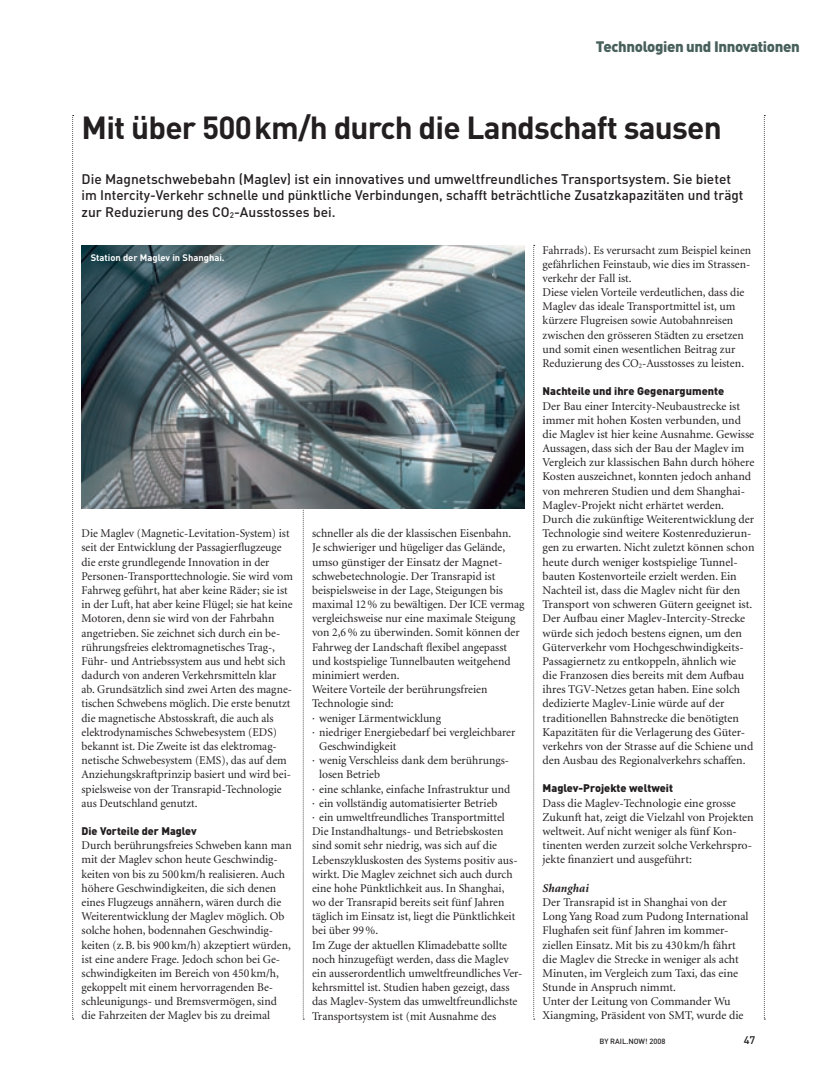
<style>
.page{position:relative;width:837px;height:1085px;background:#fff}
.page>*{position:absolute;margin:0;border:0;box-sizing:border-box;transform-origin:0 0}
.t1{font:700 31.5px "DIN";letter-spacing:-.025em;color:#231f20}
.t2{font:900 15px "DIN";letter-spacing:-.025em;color:#48605c}
.t3{font:500 13.75px/16.2px "DIN";color:#231f20}
.t4{font:11.88px/14.1px "Minion";color:#231f20}
.t5{font:italic 700 11.88px "Minion";color:#231f20}
.t6{font:900 11px "DIN";color:#231f20}
.t7{font:500 11px "DIN";color:#231f20}
.t8{font:700 9.38px "DIN";color:#fff}
.t9{font:500 7.5px "DIN";color:#231f20}
.s1{font-size:8px}
</style>
<div class="page">
<svg style="left:72px;top:115px;width:2px;height:904px"></svg>
<svg style="left:763px;top:115px;width:2px;height:904px"></svg>
<svg style="left:303px;top:508px;width:1px;height:511px"></svg>
<svg style="left:533px;top:245px;width:1px;height:774px"></svg>
<img style="left:81px;top:245px;width:443px;height:263px">
<p class="t2" style="left:595px;top:36px;width:205px">Technologien und Innovationen</p>
<h1 class="t1" style="left:81px;top:107px;width:641px">Mit über 500km/h durch die Landschaft sausen</h1>
<p class="t3" style="left:81px;top:171px;width:663px">Die Magnetschwebebahn (Maglev) ist ein innovatives und umweltfreundliches Transportsystem. Sie bietet im Intercity-Verkehr schnelle und pünktliche Verbindungen, schafft beträchtliche Zusatzkapazitäten und trägt zur Reduzierung des CO<span class="s1">2</span>-Ausstosses bei.</p>
<p class="t8" style="left:91px;top:252px;width:135px">Station der Maglev in Shanghai.</p>
<p class="t4" style="left:542px;top:243px;width:210px">Fahrrads). Es verursacht zum Beispiel keinen gefährlichen Feinstaub, wie dies im Strassen&shy;verkehr der Fall ist.<br>Diese vielen Vorteile verdeutlichen, dass die Maglev das ideale Transportmittel ist, um kürzere Flugreisen sowie Autobahnreisen zwischen den grösseren Städten zu ersetzen und somit einen wesentlichen Beitrag zur Reduzierung des CO<sub>2</sub>-Ausstosses zu leisten.</p>
<p class="t6" style="left:542px;top:384px;width:183px">Nachteile und ihre Gegenargumente</p>
<p class="t4" style="left:542px;top:399px;width:213px">Der Bau einer Intercity-Neubaustrecke ist immer mit hohen Kosten verbunden, und die Maglev ist hier keine Ausnahme. Gewisse Aussagen, dass sich der Bau der Maglev im Vergleich zur klassischen Bahn durch höhere Kosten auszeichnet, konnten jedoch anhand von mehreren Studien und dem Shanghai-Maglev-Projekt nicht erhärtet werden.<br>Durch die zukünftige Weiterentwicklung der Technologie sind weitere Kostenreduzierun&shy;gen zu erwarten. Nicht zuletzt können schon heute durch weniger kostspielige Tunnel&shy;bauten Kostenvorteile erzielt werden. Ein Nachteil ist, dass die Maglev nicht für den Transport von schweren Gütern geeignet ist.<br>Der Aufbau einer Maglev-Intercity-Strecke würde sich jedoch bestens eignen, um den Güterverkehr vom Hochgeschwindigkeits-Passagiernetz zu entkoppeln, ähnlich wie<br>die Franzosen dies bereits mit dem Aufbau ihres TGV-Netzes getan haben. Eine solch dedizierte Maglev-Linie würde auf der traditionellen Bahnstrecke die benötigten Kapazitäten für die Verlagerung des Güter&shy;verkehrs von der Strasse auf die Schiene und den Ausbau des Regionalverkehrs schaffen.</p>
<p class="t6" style="left:542px;top:781px;width:132px">Maglev-Projekte weltweit</p>
<p class="t4" style="left:542px;top:796px;width:212px">Dass die Maglev-Technologie eine grosse Zukunft hat, zeigt die Vielzahl von Projekten weltweit. Auf nicht weniger als fünf Kon&shy;tinenten werden zurzeit solche Verkehrspro&shy;jekte finanziert und ausgeführt:</p>
<p class="t5" style="left:542px;top:881px;width:48px">Shanghai</p>
<p class="t4" style="left:542px;top:895px;width:207px">Der Transrapid ist in Shanghai von der Long Yang Road zum Pudong International Flughafen seit fünf Jahren im kommer&shy;ziellen Einsatz. Mit bis zu 430 km/h fährt die Maglev die Strecke in weniger als acht Minuten, im Vergleich zum Taxi, das eine Stunde in Anspruch nimmt.<br>Unter der Leitung von Commander Wu Xiangming, Präsident von SMT, wurde die</p>
<p class="t4" style="left:81px;top:526px;width:213px">Die Maglev (Magnetic-Levitation-System) ist seit der Entwicklung der Passagierflugzeuge die erste grundlegende Innovation in der Personen-Transporttechnologie. Sie wird vom Fahrweg geführt, hat aber keine Räder; sie ist in der Luft, hat aber keine Flügel; sie hat keine Motoren, denn sie wird von der Fahrbahn angetrieben. Sie zeichnet sich durch ein be&shy;rührungsfreies elektromagnetisches Trag-, Führ- und Antriebssystem aus und hebt sich dadurch von anderen Verkehrsmitteln klar ab. Grundsätzlich sind zwei Arten des magne&shy;tischen Schwebens möglich. Die erste benutzt die magnetische Abstosskraft, die auch als elektrodynamisches Schwebesystem (EDS) bekannt ist. Die Zweite ist das elektromag&shy;netische Schwebesystem (EMS), das auf dem Anziehungskraftprinzip basiert und wird bei&shy;spielsweise von der Transrapid-Technologie aus Deutschland genutzt.</p>
<p class="t6" style="left:81px;top:823px;width:117px">Die Vorteile der Maglev</p>
<p class="t4" style="left:81px;top:838px;width:211px">Durch berührungsfreies Schweben kann man mit der Maglev schon heute Geschwindig&shy;keiten von bis zu 500 km/h realisieren. Auch höhere Geschwindigkeiten, die sich denen eines Flugzeugs annähern, wären durch die Weiterentwicklung der Maglev möglich. Ob solche hohen, bodennahen Geschwindig&shy;keiten (z.B. bis 900 km/h) akzeptiert würden, ist eine andere Frage. Jedoch schon bei Ge&shy;schwindigkeiten im Bereich von 450 km/h, gekoppelt mit einem hervorragenden Be&shy;schleunigungs- und Bremsvermögen, sind die Fahrzeiten der Maglev bis zu dreimal</p>
<p class="t4" style="left:312px;top:526px;width:200px">schneller als die der klassischen Eisenbahn.</p>
<p class="t4" style="left:312px;top:541px;width:195px">Je schwieriger und hügeliger das Gelände,</p>
<p class="t4" style="left:312px;top:555px;width:190px">umso günstiger der Einsatz der Magnet-</p>
<p class="t4" style="left:312px;top:569px;width:185px">schwebetechnologie. Der Transrapid ist</p>
<p class="t4" style="left:312px;top:583px;width:192px">beispielsweise in der Lage, Steigungen bis</p>
<p class="t4" style="left:312px;top:597px;width:214px">maximal 12% zu bewältigen. Der ICE vermag</p>
<p class="t4" style="left:312px;top:611px;width:205px">vergleichsweise nur eine maximale Steigung</p>
<p class="t4" style="left:312px;top:626px;width:209px">von 2,6% zu überwinden. Somit können der</p>
<p class="t4" style="left:312px;top:640px;width:196px">Fahrweg der Landschaft flexibel angepasst</p>
<p class="t4" style="left:312px;top:654px;width:200px">und kostspielige Tunnelbauten weitgehend</p>
<p class="t4" style="left:312px;top:668px;width:89px">minimiert werden.</p>
<p class="t4" style="left:312px;top:682px;width:177px">Weitere Vorteile der berührungsfreien</p>
<p class="t4" style="left:312px;top:697px;width:83px">Technologie sind:</p>
<p class="t4" style="left:312px;top:711px;width:130px">· weniger Lärmentwicklung</p>
<p class="t4" style="left:312px;top:725px;width:205px">· niedriger Energiebedarf bei vergleichbarer</p>
<p class="t4" style="left:319px;top:739px;width:79px">Geschwindigkeit</p>
<p class="t4" style="left:312px;top:753px;width:197px">· wenig Verschleiss dank dem berührungs-</p>
<p class="t4" style="left:319px;top:767px;width:62px">losen Betrieb</p>
<p class="t4" style="left:312px;top:782px;width:200px">· eine schlanke, einfache Infrastruktur und</p>
<p class="t4" style="left:312px;top:796px;width:187px">· ein vollständig automatisierter Betrieb</p>
<p class="t4" style="left:312px;top:810px;width:194px">· ein umweltfreundliches Transportmittel</p>
<p class="t4" style="left:312px;top:824px;width:193px">Die Instandhaltungs- und Betriebskosten</p>
<p class="t4" style="left:312px;top:838px;width:186px">sind somit sehr niedrig, was sich auf die</p>
<p class="t4" style="left:312px;top:853px;width:207px">Lebenszykluskosten des Systems positiv aus-</p>
<p class="t4" style="left:312px;top:867px;width:202px">wirkt. Die Maglev zeichnet sich auch durch</p>
<p class="t4" style="left:312px;top:881px;width:194px">eine hohe Pünktlichkeit aus. In Shanghai,</p>
<p class="t4" style="left:312px;top:895px;width:194px">wo der Transrapid bereits seit fünf Jahren</p>
<p class="t4" style="left:312px;top:909px;width:205px">täglich im Einsatz ist, liegt die Pünktlichkeit</p>
<p class="t4" style="left:312px;top:923px;width:68px">bei über 99%.</p>
<p class="t4" style="left:312px;top:938px;width:196px">Im Zuge der aktuellen Klimadebatte sollte</p>
<p class="t4" style="left:312px;top:952px;width:198px">noch hinzugefügt werden, dass die Maglev</p>
<p class="t4" style="left:312px;top:966px;width:212px">ein ausserordentlich umweltfreundliches Ver-</p>
<p class="t4" style="left:312px;top:980px;width:199px">kehrsmittel ist. Studien haben gezeigt, dass</p>
<p class="t4" style="left:312px;top:994px;width:207px">das Maglev-System das umweltfreundlichste</p>
<p class="t4" style="left:312px;top:1008px;width:185px">Transportsystem ist (mit Ausnahme des</p>
<p class="t9" style="left:599px;top:1035px;width:68px">BY RAIL.NOW! 2008</p>
<p class="t7" style="left:743px;top:1032px;width:13px">47</p>
</div>
